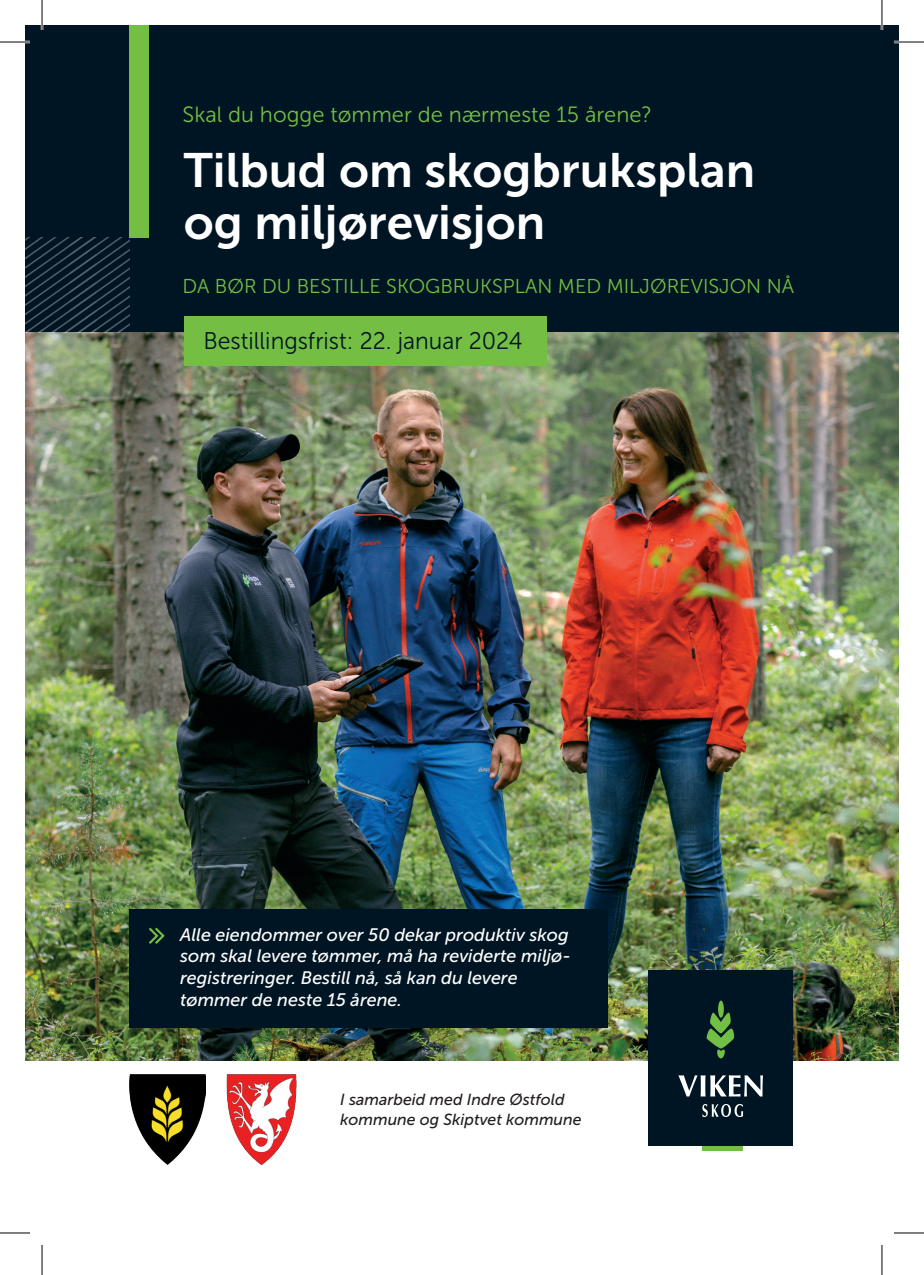
<style>
.page{position:relative;width:924px;height:1275px;background:#fff}
.page>*{position:absolute;margin:0;border:0;box-sizing:border-box;transform-origin:0 0}
.t1{font:48px/52px "Museo Sans 700";color:#fff}
.t2{font:24px "Museo Sans 300";color:#001523;scale:.96 1}
.t3{font:22px "Museo Sans 300";color:#74bf43}
.t4{font:20px "Museo Sans 300";color:#74bf43}
.t5{font:italic 18px/21.6px "Museo Sans 500";color:#fff}
.t6{font:italic 16px/19.2px "Museo Sans 500";color:#231f20}
</style>
<div class="page">
<div style="left:25px;top:25px;width:873px;height:308px;background:#001523"></div>
<img style="left:25px;top:333px;width:873px;height:727px">
<div style="left:129px;top:25px;width:19px;height:213px;background:#74bf43"></div>
<div style="left:647px;top:970px;width:145px;height:176px;background:#001523"></div>
<hr style="left:701px;top:1146px;width:41px;height:4px;background:#71bf44">
<svg style="left:678px;top:1075px;width:84px;height:21px"></svg>
<svg style="left:702px;top:1104px;width:40px;height:13px"></svg>
<svg style="left:717px;top:1000px;width:6px;height:17px"></svg>
<svg style="left:706px;top:1012px;width:28px;height:46px"></svg>
<svg style="left:25px;top:238px;width:104px;height:95px"></svg>
<div style="left:129px;top:908px;width:478px;height:119px;background:#001523"></div>
<svg style="left:149px;top:927px;width:15px;height:16px"></svg>
<div style="left:184px;top:316px;width:362px;height:49px;background:#74bf43"></div>
<img style="left:129px;top:1074px;width:77px;height:90px">
<img style="left:226px;top:1074px;width:71px;height:90px">
<hr style="left:0;top:41px;width:30px;height:2px;background:#fff">
<hr style="left:893px;top:41px;width:30px;height:2px;background:#fff">
<hr style="left:41px;top:0;width:2px;height:30px;background:#fff">
<hr style="left:880px;top:0;width:2px;height:30px;background:#fff">
<hr style="left:0;top:42px;width:30px;height:1px;background:#000">
<hr style="left:893px;top:42px;width:30px;height:1px;background:#000">
<hr style="left:0;top:1232px;width:30px;height:1px;background:#000">
<hr style="left:893px;top:1232px;width:30px;height:1px;background:#000">
<hr style="left:42px;top:0;width:1px;height:30px;background:#000">
<hr style="left:42px;top:1245px;width:1px;height:30px;background:#000">
<hr style="left:881px;top:0;width:1px;height:30px;background:#000">
<hr style="left:881px;top:1245px;width:1px;height:30px;background:#000">
<p class="t3" style="left:182px;top:102px;width:471px">Skal du hogge tømmer de nærmeste 15 årene?</p>
<h1 class="t1" style="left:184px;top:144px;width:572px">Tilbud om skogbruksplan og miljørevisjon</h1>
<p class="t4" style="left:182px;top:275px;width:613px">DA BØR DU BESTILLE SKOGBRUKSPLAN MED MILJØREVISJON NÅ</p>
<h2 class="t2" style="left:203px;top:328px;width:334px">Bestillingsfrist: 22. januar 2024</h2>
<p class="t5" style="left:180px;top:923px;width:392px">Alle eiendommer over 50 dekar produktiv skog som skal levere tømmer, må ha reviderte miljø&shy;registreringer. Bestill nå, så kan du levere tømmer de neste 15 årene.</p>
<p class="t6" style="left:340px;top:1090px;width:243px">I samarbeid med Indre Østfold kommune og Skiptvet kommune</p>
</div>
